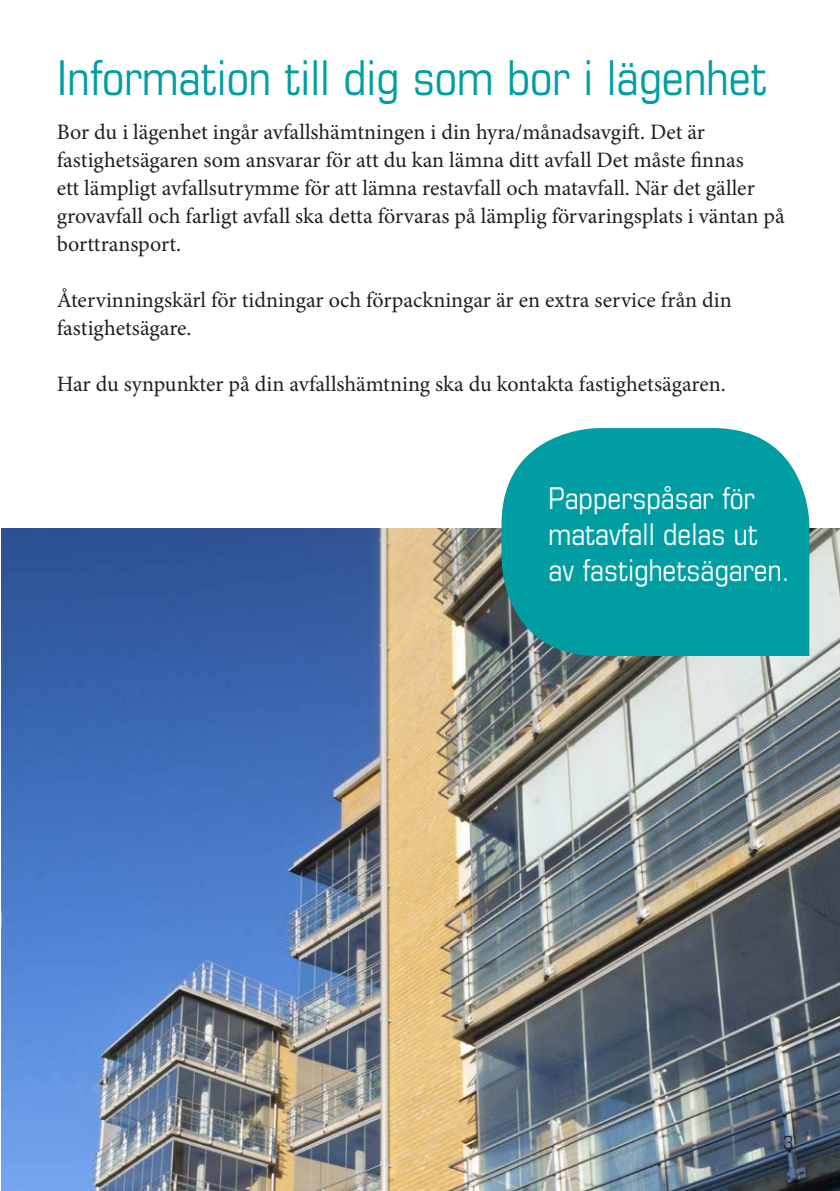
<style>
.page{position:relative;width:840px;height:1191px;background:#fff}
.page>*{position:absolute;margin:0;border:0;box-sizing:border-box;transform-origin:0 0}
.t1{font:condensed 48px "Eurostile";color:#009ea2}
.t2{font:condensed 30px/36px "Eurostile";color:#fff}
.t3{font:22px/28px "Minion Pro";color:#231f20}
.t4{font:condensed 18px "Eurostile";color:#231f20}
</style>
<div class="page">
<img style="left:1px;top:528px;width:838px;height:663px">
<svg style="left:501px;top:428px;width:307px;height:228px;background:#10a1a5"></svg>
<h1 class="t1" style="left:57px;top:49px;width:711px">Information till dig som bor i lägenhet</h1>
<p class="t3" style="left:57px;top:118px;width:729px">Bor du i lägenhet ingår avfallshämtningen i din hyra/månadsavgift. Det är fastighetsägaren som ansvarar för att du kan lämna ditt avfall Det måste finnas<br>ett lämpligt avfallsutrymme för att lämna restavfall och matavfall. När det gäller grovavfall och farligt avfall ska detta förvaras på lämplig förvaringsplats i väntan på borttransport.</p>
<p class="t3" style="left:57px;top:286px;width:676px">Återvinningskärl för tidningar och förpackningar är en extra service från din fastighetsägare.</p>
<p class="t3" style="left:57px;top:370px;width:670px">Har du synpunkter på din avfallshämtning ska du kontakta fastighetsägaren.</p>
<h2 class="t2" style="left:548px;top:480px;width:243px">Papperspåsar för matavfall delas ut av fastighetsägaren.</h2>
<p class="t4" style="left:782px;top:1131px;width:12px">3</p>
</div>
